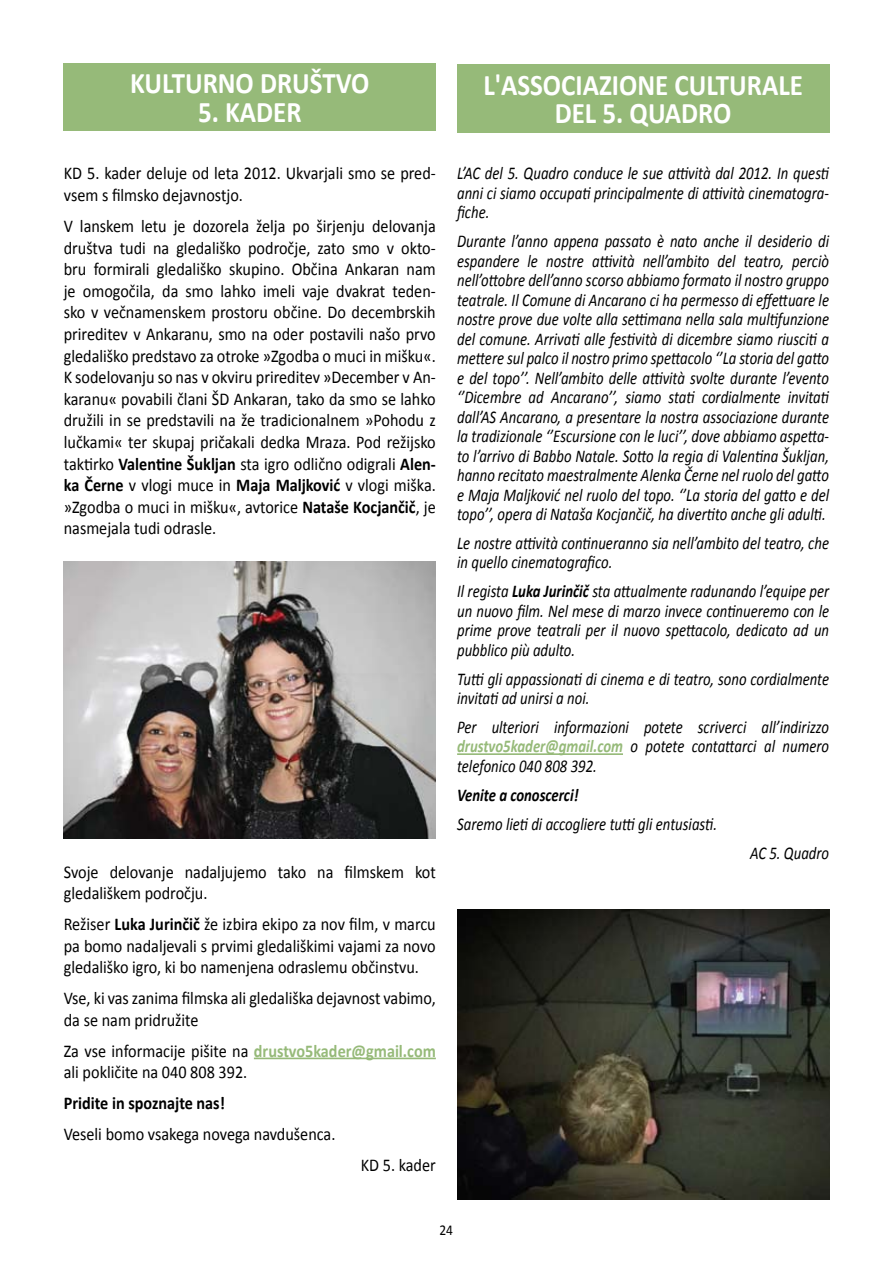
<style>
.page{position:relative;width:893px;height:1263px;background:#fff}
.page>*{position:absolute;margin:0;border:0;box-sizing:border-box;transform-origin:0 0}
.t1{font:700 30px/28.5px "Calibri";color:#fff;text-align:center;scale:.9 1}
.t2{font:italic 18px/19.5px "Calibri";color:#000;text-align:justify;scale:.82 1}
.t3{font:18px/21.6px "Calibri";color:#000;scale:.9 1}
.t4{font:700 18px "Calibri";color:#000;scale:.9 1}
.t5{font:italic 700 18px "Calibri";color:#000;scale:.82 1}
.t6{font:15px "Calibri";color:#000;scale:.9 1}
.s1{font-weight:700}
.s2{font-weight:700;color:#96ba79}
</style>
<div class="page">
<img style="left:457px;top:910px;width:372px;height:289px">
<div style="left:457px;top:64px;width:372px;height:68px;background:#96ba79"></div>
<div style="left:64px;top:64px;width:372px;height:67px;background:#96ba79"></div>
<hr style="left:457px;top:753px;width:166px;height:2px;background:#96ba79">
<img style="left:64px;top:562px;width:372px;height:276px">
<hr style="left:254px;top:1057px;width:182px;height:2px;background:#96ba79">
<h1 class="t1" style="left:130px;top:68px;width:267px">KULTURNO DRUŠTVO</h1>
<h1 class="t1" style="left:198px;top:96px;width:117px">5. KADER</h1>
<p class="t3" style="left:64px;top:162px;width:415px">KD 5. kader deluje od leta 2012. Ukvarjali smo se pred&shy;vsem s filmsko dejavnostjo.</p>
<p class="t3" style="left:64px;top:214px;width:415px;text-align:justify">V lanskem letu je dozorela želja po širjenju delovanja društva tudi na gledališko področje, zato smo v okto&shy;bru formirali gledališko skupino. Občina Ankaran nam je omogočila, da smo lahko imeli vaje dvakrat teden&shy;sko v večnamenskem prostoru občine. Do decembrskih prireditev v Ankaranu, smo na oder postavili našo prvo gledališko predstavo za otroke »Zgodba o muci in mišku«.<br>K sodelovanju so nas v okviru prireditev »December v An&shy;karanu« povabili člani ŠD Ankaran, tako da smo se lahko družili in se predstavili na že tradicionalnem »Pohodu z lučkami« ter skupaj pričakali dedka Mraza. Pod režijsko taktirko <span class="s1">Valentine Šukljan</span> sta igro odlično odigrali <span class="s1">Alen&shy;ka Černe</span> v vlogi muce in <span class="s1">Maja Maljković</span> v vlogi miška. »Zgodba o muci in mišku«, avtorice <span class="s1">Nataše Kocjančič</span>, je nasmejala tudi odrasle.</p>
<p class="t3" style="left:64px;top:860px;width:415px">Svoje delovanje nadaljujemo tako na filmskem kot gledališkem področju.</p>
<p class="t3" style="left:64px;top:912px;width:415px;text-align:justify">Režiser <span class="s1">Luka Jurinčič</span> že izbira ekipo za nov film, v marcu pa bomo nadaljevali s prvimi gledališkimi vajami za novo gledališko igro, ki bo namenjena odraslemu občinstvu.</p>
<p class="t3" style="left:64px;top:987px;width:415px">Vse, ki vas zanima filmska ali gledališka dejavnost vabimo, da se nam pridružite</p>
<p class="t3" style="left:64px;top:1039px;width:415px">Za vse informacije pišite na <span class="s2">drustvo5kader@gmail.com </span>ali pokličite na 040 808 392.</p>
<p class="t4" style="left:64px;top:1092px;width:181px">Pridite in spoznajte nas!</p>
<p class="t3" style="left:64px;top:1123px;width:303px">Veseli bomo vsakega novega navdušenca.</p>
<p class="t3" style="left:361px;top:1154px;width:85px">KD 5. kader</p>
<h1 class="t1" style="left:483px;top:69px;width:357px">L'ASSOCIAZIONE CULTURALE<br>DEL 5. QUADRO</h1>
<p class="t2" style="left:457px;top:163px;width:455px">L’AC del 5. Quadro conduce le sue attività dal 2012. In questi anni ci siamo occupati principalmente di attività cinematogra&shy;fiche.</p>
<p class="t2" style="left:457px;top:230px;width:455px">Durante l’anno appena passato è nato anche il desiderio di espandere le nostre attività nell’ambito del teatro, perciò nell’ottobre dell’anno scorso abbiamo formato il nostro gruppo teatrale. Il Comune di Ancarano ci ha permesso di effettuare le nostre prove due volte alla settimana nella sala multifunzione del comune. Arrivati alle festività di dicembre siamo riusciti a mettere sul palco il nostro primo spettacolo ‘’La storia del gatto e del topo’’. Nell’ambito delle attività svolte durante l’evento ‘’Dicembre ad Ancarano’’, siamo stati cordialmente invitati dall’AS Ancarano, a presentare la nostra associazione durante la tradizionale ‘’Escursione con le luci’’, dove abbiamo aspetta&shy;to l’arrivo di Babbo Natale. Sotto la regia di Valentina Šukljan, hanno recitato maestralmente Alenka Černe nel ruolo del gatto e Maja Maljković nel ruolo del topo. ‘’La storia del gatto e del topo’’, opera di Nataša Kocjančič, ha divertito anche gli adulti.</p>
<p class="t2" style="left:457px;top:532px;width:455px">Le nostre attività continueranno sia nell’ambito del teatro, che in quello cinematografico.</p>
<p class="t2" style="left:457px;top:581px;width:455px">Il regista <span class="s1">Luka Jurinčič</span> sta attualmente radunando l’equipe per un nuovo film. Nel mese di marzo invece continueremo con le prime prove teatrali per il nuovo spettacolo, dedicato ad un pubblico più adulto.</p>
<p class="t2" style="left:457px;top:668px;width:455px">Tutti gli appassionati di cinema e di teatro, sono cordialmente invitati ad unirsi a noi.</p>
<p class="t2" style="left:457px;top:716px;width:455px">Per ulteriori informazioni potete scriverci all’indirizzo <span class="s2">drustvo5kader@gmail.com</span> o potete contattarci al numero telefonico 040 808 392.</p>
<p class="t5" style="left:457px;top:784px;width:149px">Venite a conoscerci!</p>
<p class="t2" style="left:457px;top:813px;width:319px">Saremo lieti di accogliere tutti gli entusiasti.</p>
<p class="t2" style="left:750px;top:842px;width:98px">AC 5. Quadro</p>
<p class="t6" style="left:439px;top:1221px;width:17px">24</p>
</div>
